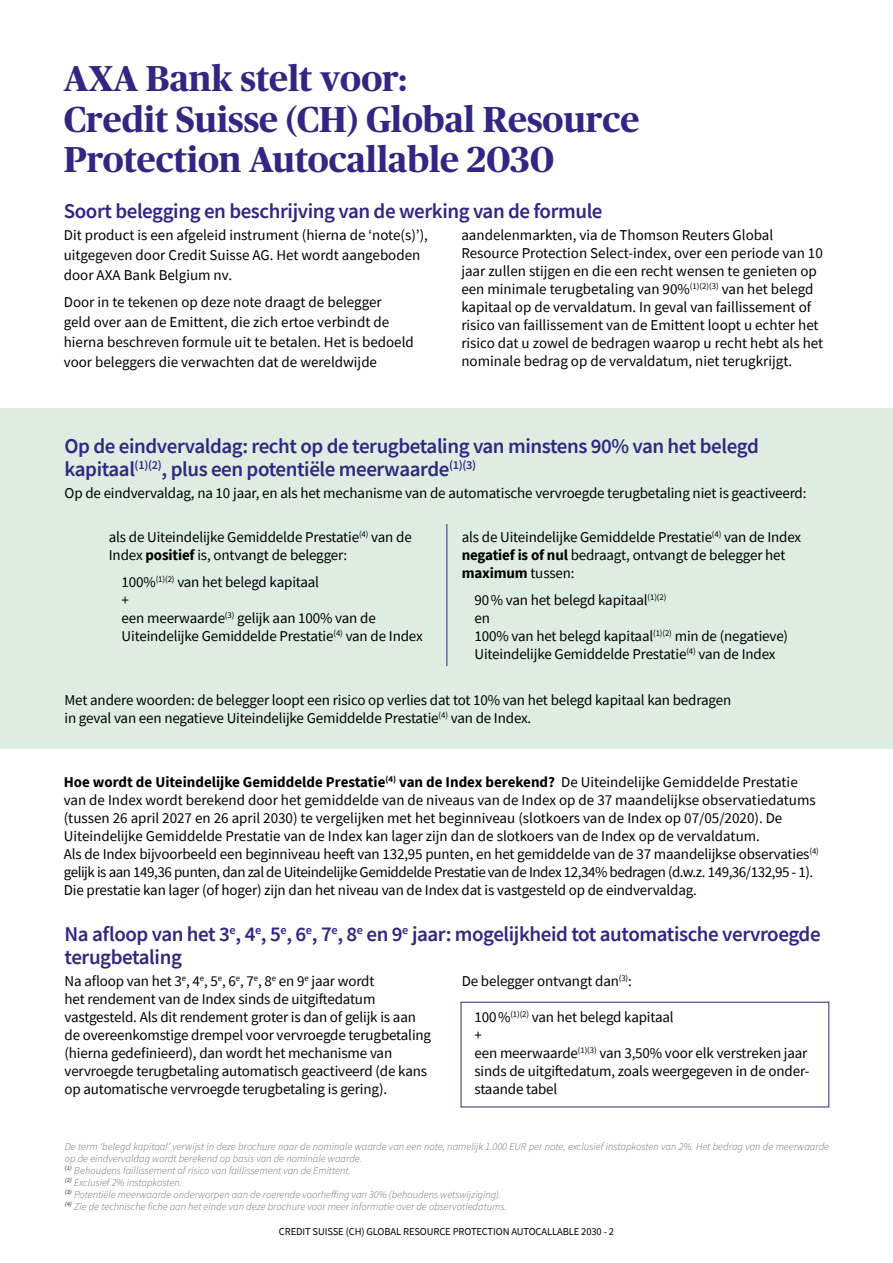
<style>
.page{position:relative;width:893px;height:1263px;background:#fff}
.page>*{position:absolute;margin:0;border:0;box-sizing:border-box;transform-origin:0 0}
.t1{font:700 36px/40.5px "Publico Headline";color:#312783}
.t2{font:600 21px/22.5px "Source Sans Pro";letter-spacing:-.02em;color:#312783}
.t3{font:15px/18px "Source Sans Pro";letter-spacing:-.01em;color:#000}
.t4{font:italic 10.5px/12px "Source Sans Variable";letter-spacing:.005em;color:#6b6b6a}
.t5{font:10.5px "Source Sans Pro";letter-spacing:-.01em;color:#000}
.s1{font-weight:700}
</style>
<div class="page">
<div style="left:0;top:408px;width:893px;height:341px;background:#ddede2"></div>
<div style="left:461px;top:1002px;width:368px;height:105px;border:1px solid #312783"></div>
<hr style="left:446px;top:524px;width:1px;height:142px;background:#312783">
<h1 class="t1" style="left:64px;top:56px;width:577px">AXA Bank stelt voor:<br>Credit Suisse (CH) Global Resource<br>Protection Autocallable 2030</h1>
<h2 class="t2" style="left:64px;top:199px;width:540px">Soort belegging en beschrijving van de werking van de formule</h2>
<p class="t3" style="left:64px;top:225px;width:366px;line-height:20.1px">Dit product is een afgeleid instrument (hierna de ‘note(s)’), uitgegeven door Credit Suisse AG. Het wordt aangeboden door AXA Bank Belgium nv.</p>
<p class="t3" style="left:64px;top:291px;width:352px;line-height:20.1px">Door in te tekenen op deze note draagt de belegger<br>geld over aan de Emittent, die zich ertoe verbindt de hierna beschreven formule uit te betalen. Het is bedoeld voor beleggers die verwachten dat de wereldwijde</p>
<p class="t3" style="left:461px;top:226px;width:363px">aandelenmarkten, via de Thomson Reuters Global Resource Protection Select-index, over een periode van 10 jaar zullen stijgen en die een recht wensen te genieten op een minimale terugbetaling van 90%<sup>(1)(2)(3)</sup> van het belegd kapitaal op de vervaldatum. In geval van faillissement of risico van faillissement van de Emittent loopt u echter het risico dat u zowel de bedragen waarop u recht hebt als het nominale bedrag op de vervaldatum, niet terugkrijgt.</p>
<h2 class="t2" style="left:65px;top:435px;width:696px">Op de eindvervaldag: recht op de terugbetaling van minstens 90% van het belegd kapitaal<sup>(1)(2)</sup>, plus een potentiële meerwaarde<sup>(1)(3)</sup></h2>
<p class="t3" style="left:65px;top:484px;width:743px">Op de eindvervaldag, na 10 jaar, en als het mechanisme van de automatische vervroegde terugbetaling niet is geactiveerd:</p>
<p class="t3" style="left:109px;top:528px;width:304px">als de Uiteindelijke Gemiddelde Prestatie<sup>(4)</sup> van de<br>Index <span class="s1">positief</span> is, ontvangt de belegger:</p>
<p class="t3" style="left:122px;top:573px;width:303px">100%<sup>(1)(2)</sup> van het belegd kapitaal<br>+<br>een meerwaarde<sup>(3)</sup> gelijk aan 100% van de<br>Uiteindelijke Gemiddelde Prestatie<sup>(4)</sup> van de Index</p>
<p class="t3" style="left:462px;top:528px;width:341px">als de Uiteindelijke Gemiddelde Prestatie<sup>(4)</sup> van de Index <span class="s1">negatief is of nul</span> bedraagt, ontvangt de belegger het <span class="s1">maximum</span> tussen:</p>
<p class="t3" style="left:474px;top:591px;width:315px">90% van het belegd kapitaal<sup>(1)(2)<br></sup>en<br>100% van het belegd kapitaal<sup>(1)(2)</sup> min de (negatieve)<br>Uiteindelijke Gemiddelde Prestatie<sup>(4)</sup> van de Index</p>
<p class="t3" style="left:65px;top:690px;width:668px">Met andere woorden: de belegger loopt een risico op verlies dat tot 10% van het belegd kapitaal kan bedragen in geval van een negatieve Uiteindelijke Gemiddelde Prestatie<sup>(4)</sup> van de Index.</p>
<p class="t3" style="left:64px;top:773px;width:757px"><span class="s1">Hoe wordt de Uiteindelijke Gemiddelde Prestatie</span><sup>(4)</sup> <span class="s1">van de Index berekend?</span> De Uiteindelijke Gemiddelde Prestatie van de Index wordt berekend door het gemiddelde van de niveaus van de Index op de 37 maandelijkse observatiedatums (tussen 26 april 2027 en 26 april 2030) te vergelijken met het beginniveau (slotkoers van de Index op 07/05/2020). De Uiteindelijke Gemiddelde Prestatie van de Index kan lager zijn dan de slotkoers van de Index op de vervaldatum.<br>Als de Index bijvoorbeeld een beginniveau heeft van 132,95 punten, en het gemiddelde van de 37 maandelijkse observaties<sup>(4) </sup>gelijk is aan 149,36 punten, dan zal de Uiteindelijke Gemiddelde Prestatie van de Index 12,34% bedragen (d.w.z. 149,36/132,95 - 1).<br>Die prestatie kan lager (of hoger) zijn dan het niveau van de Index dat is vastgesteld op de eindvervaldag.</p>
<h2 class="t2" style="left:65px;top:923px;width:758px">Na afloop van het 3<sup>e</sup>, 4<sup>e</sup>, 5<sup>e</sup>, 6<sup>e</sup>, 7<sup>e</sup>, 8<sup>e</sup> en 9<sup>e</sup> jaar: mogelijkheid tot automatische vervroegde terugbetaling</h2>
<p class="t3" style="left:65px;top:972px;width:368px">Na afloop van het 3<sup>e</sup>, 4<sup>e</sup>, 5<sup>e</sup>, 6<sup>e</sup>, 7<sup>e</sup>, 8<sup>e</sup> en 9<sup>e</sup> jaar wordt<br>het rendement van de Index sinds de uitgiftedatum vastgesteld. Als dit rendement groter is dan of gelijk is aan de overeenkomstige drempel voor vervroegde terugbetaling (hierna gedefinieerd), dan wordt het mechanisme van vervroegde terugbetaling automatisch geactiveerd (de kans op automatische vervroegde terugbetaling is gering).</p>
<p class="t3" style="left:462px;top:972px;width:172px">De belegger ontvangt dan<sup>(3)</sup>:</p>
<p class="t3" style="left:474px;top:1008px;width:335px">100%<sup>(1)(2)</sup> van het belegd kapitaal<br>+<br>een meerwaarde<sup>(1)(3)</sup> van 3,50% voor elk verstreken jaar sinds de uitgiftedatum, zoals weergegeven in de onder&shy;staande tabel</p>
<p class="t4" style="left:65px;top:1140px;width:766px">De term ‘belegd kapitaal’ verwijst in deze brochure naar de nominale waarde van een note, namelijk 1.000 EUR per note, exclusief instapkosten van 2%. Het bedrag van de meerwaarde op de eindvervaldag wordt berekend op basis van de nominale waarde.<br><sup>(1)</sup> Behoudens faillissement of risico van faillissement van de Emittent.<br><sup>(2)</sup> Exclusief 2% instapkosten.<br><sup>(3)</sup> Potentiële meerwaarde onderworpen aan de roerende voorheffing van 30% (behoudens wetswijziging).<br><sup>(4)</sup> Zie de technische fiche aan het einde van deze brochure voor meer informatie over de observatiedatums.</p>
<p class="t5" style="left:279px;top:1224px;width:337px">CREDIT SUISSE (CH) GLOBAL RESOURCE PROTECTION AUTOCALLABLE 2030 - 2</p>
</div>
